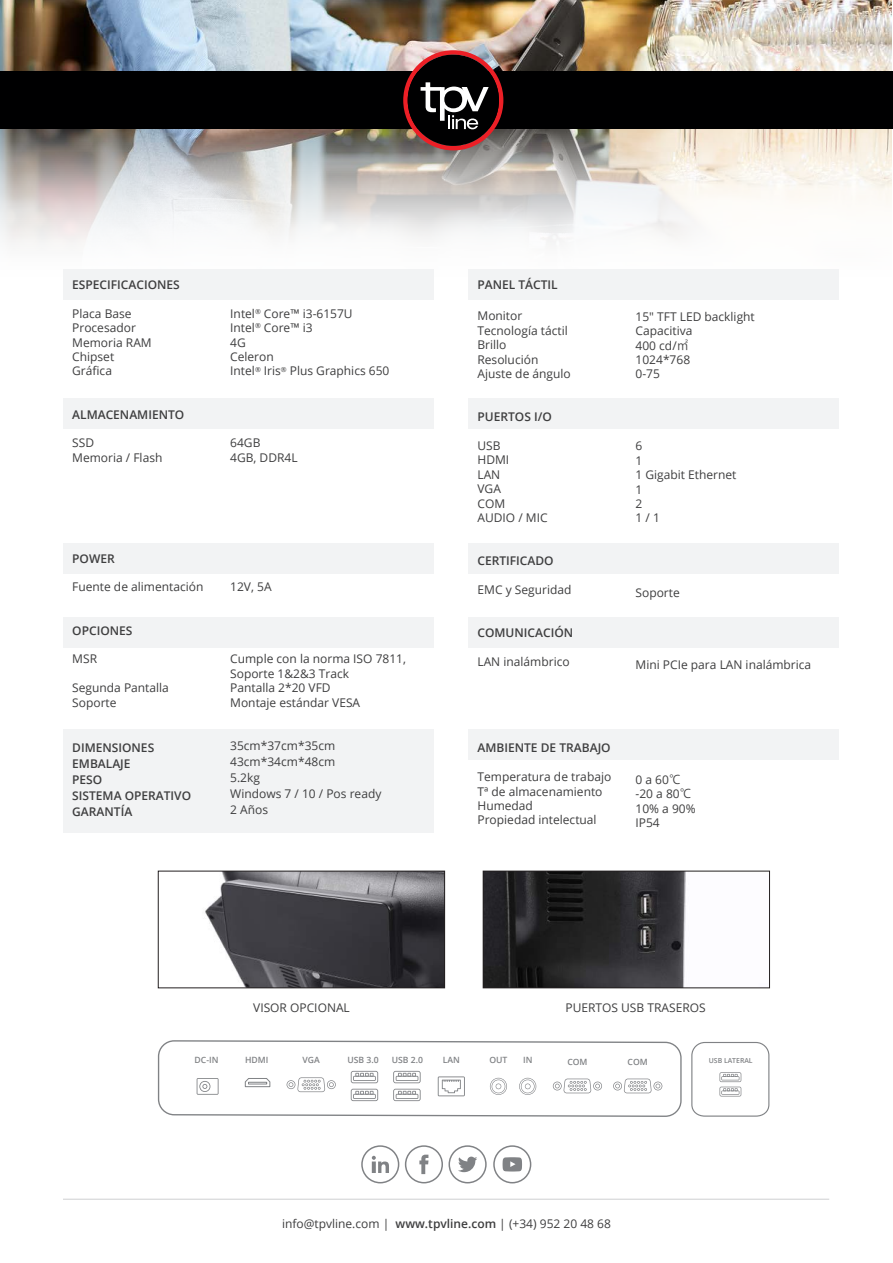
<style>
.page{position:relative;width:893px;height:1263px;background:#fff}
.page>*{position:absolute;margin:0;border:0;box-sizing:border-box;transform-origin:0 0}
.t1{font:12px/14.4px "Open Sans";color:#3e3e3f}
.t2{font:600 12px/16.2px "Open Sans";color:#3e3e3f}
.t3{font:600 8.7px "Open Sans";color:#808285}
.t4{font:600 6.9px "Open Sans";color:#808285}
.s1{font-family:"Koz Go Pr 6 N"}
.s2{font-weight:600}
</style>
<div class="page">
<img style="left:0;top:0;width:891px;height:71px">
<svg style="left:0;top:128px;width:893px;height:172px"></svg>
<div style="left:0;top:71px;width:893px;height:57px;background:#000001"></div>
<svg style="left:403px;top:50px;width:100px;height:100px"></svg>
<hr style="left:63px;top:1199px;width:766px;height:1px;background:#d1d2d4">
<svg style="left:405px;top:1145px;width:38px;height:38px"></svg>
<svg style="left:493px;top:1145px;width:38px;height:38px"></svg>
<svg style="left:361px;top:1145px;width:38px;height:38px"></svg>
<svg style="left:449px;top:1145px;width:38px;height:38px"></svg>
<div style="left:63px;top:269px;width:371px;height:31px;background:#f2f3f4"></div>
<div style="left:63px;top:398px;width:371px;height:31px;background:#f2f3f4"></div>
<div style="left:63px;top:544px;width:371px;height:30px;background:#f2f3f4"></div>
<div style="left:63px;top:617px;width:371px;height:31px;background:#f2f3f4"></div>
<div style="left:63px;top:729px;width:371px;height:103px;background:#f2f3f4"></div>
<div style="left:469px;top:269px;width:370px;height:31px;background:#f2f3f4"></div>
<div style="left:469px;top:398px;width:370px;height:31px;background:#f2f3f4"></div>
<div style="left:469px;top:544px;width:370px;height:30px;background:#f2f3f4"></div>
<div style="left:469px;top:617px;width:370px;height:31px;background:#f2f3f4"></div>
<div style="left:469px;top:729px;width:370px;height:31px;background:#f2f3f4"></div>
<img style="left:205px;top:873px;width:238px;height:113px">
<div style="left:158px;top:871px;width:287px;height:117px;border:1px solid #231f20"></div>
<img style="left:485px;top:873px;width:201px;height:113px">
<div style="left:483px;top:871px;width:287px;height:117px;border:1px solid #231f20"></div>
<svg style="left:691px;top:1042px;width:78px;height:75px"></svg>
<svg style="left:158px;top:1040px;width:524px;height:77px"></svg>
<p class="t2" style="left:72px;top:276px;width:109px">ESPECIFICACIONES</p>
<p class="t1" style="left:72px;top:306px;width:81px">Placa Base<br>Procesador<br>Memoria RAM<br>Chipset<br>Gráfica</p>
<p class="t2" style="left:72px;top:406px;width:114px">ALMACENAMIENTO</p>
<p class="t1" style="left:72px;top:435px;width:92px">SSD<br>Memoria / Flash</p>
<p class="t1" style="left:230px;top:306px;width:161px">Intel<sup>®</sup> Core™ i3-6157U<br>Intel<sup>®</sup> Core™ i3<br>4G<br>Celeron<br>Intel<sup>®</sup> Iris<sup>®</sup> Plus Graphics 650</p>
<p class="t1" style="left:230px;top:435px;width:69px">64GB<br>4GB, DDR4L</p>
<p class="t2" style="left:72px;top:550px;width:44px">POWER</p>
<p class="t1" style="left:72px;top:579px;width:133px">Fuente de alimentación</p>
<p class="t2" style="left:72px;top:622px;width:62px">OPCIONES</p>
<p class="t1" style="left:72px;top:651px;width:26px">MSR</p>
<p class="t1" style="left:72px;top:680px;width:98px">Segunda Pantalla<br>Soporte</p>
<p class="t2" style="left:72px;top:739px;width:120px">DIMENSIONES<br>EMBALAJE<br>PESO<br>SISTEMA OPERATIVO<br>GARANTÍA</p>
<p class="t1" style="left:230px;top:579px;width:43px">12V, 5A</p>
<p class="t1" style="left:230px;top:651px;width:177px">Cumple con la norma ISO 7811,<br>Soporte 1&amp;2&amp;3 Track<br>Pantalla 2*20 VFD<br>Montaje estándar VESA</p>
<p class="t1" style="left:230px;top:737px;width:153px;line-height:16.2px">35cm*37cm*35cm<br>43cm*34cm*48cm<br>5.2kg<br>Windows 7 / 10 / Pos ready<br>2 Años</p>
<p class="t2" style="left:477px;top:276px;width:82px">PANEL TÁCTIL</p>
<p class="t1" style="left:477px;top:308px;width:95px">Monitor<br>Tecnología táctil<br>Brillo<br>Resolución<br>Ajuste de ángulo</p>
<p class="t2" style="left:477px;top:408px;width:76px">PUERTOS I/O</p>
<p class="t1" style="left:477px;top:438px;width:72px">USB<br>HDMI<br>LAN<br>VGA<br>COM<br>AUDIO / MIC</p>
<p class="t2" style="left:477px;top:552px;width:78px">CERTIFICADO</p>
<p class="t1" style="left:477px;top:582px;width:95px">EMC y Seguridad</p>
<p class="t2" style="left:477px;top:624px;width:97px">COMUNICACIÓN</p>
<p class="t1" style="left:477px;top:654px;width:94px">LAN inalámbrico</p>
<p class="t1" style="left:636px;top:309px;width:121px">15" TFT LED backlight<br>Capacitiva<br>400 cd/<span class="s1">㎡<br></span>1024*768<br>0-75</p>
<p class="t1" style="left:636px;top:438px;width:102px">6<br>1<br>1 Gigabit Ethernet<br>1<br>2<br>1 / 1</p>
<p class="t1" style="left:636px;top:585px;width:46px">Soporte</p>
<p class="t1" style="left:636px;top:657px;width:177px">Mini PCIe para LAN inalámbrica</p>
<p class="t2" style="left:477px;top:740px;width:135px">AMBIENTE DE TRABAJO</p>
<p class="t1" style="left:477px;top:769px;width:135px">Temperatura de trabajo<br>Tª de almacenamiento<br>Humedad<br>Propiedad intelectual</p>
<p class="t1" style="left:636px;top:772px;width:62px">0 a 60<span class="s1">℃ </span>-20 a 80<span class="s1">℃<br></span>10% a 90%<br>IP54</p>
<p class="t1" style="left:253px;top:1000px;width:98px">VISOR OPCIONAL</p>
<p class="t1" style="left:565px;top:1000px;width:142px">PUERTOS USB TRASEROS</p>
<p class="t3" style="left:195px;top:1054px;width:25px">DC-IN</p>
<p class="t3" style="left:245px;top:1054px;width:25px">HDMI</p>
<p class="t3" style="left:303px;top:1054px;width:19px">VGA</p>
<p class="t3" style="left:347px;top:1054px;width:33px">USB 3.0</p>
<p class="t3" style="left:392px;top:1054px;width:33px">USB 2.0</p>
<p class="t3" style="left:443px;top:1054px;width:19px">LAN</p>
<p class="t3" style="left:489px;top:1054px;width:20px">OUT</p>
<p class="t3" style="left:523px;top:1054px;width:11px">IN</p>
<p class="t3" style="left:567px;top:1055px;width:22px">COM</p>
<p class="t3" style="left:628px;top:1055px;width:22px">COM</p>
<p class="t4" style="left:709px;top:1056px;width:45px">USB LATERAL</p>
<p class="t1" style="left:282px;top:1216px;width:330px">info@tpvline.com | <span class="s2">www.tpvline.com</span> | (+34) 952 20 48 68</p>
</div>
